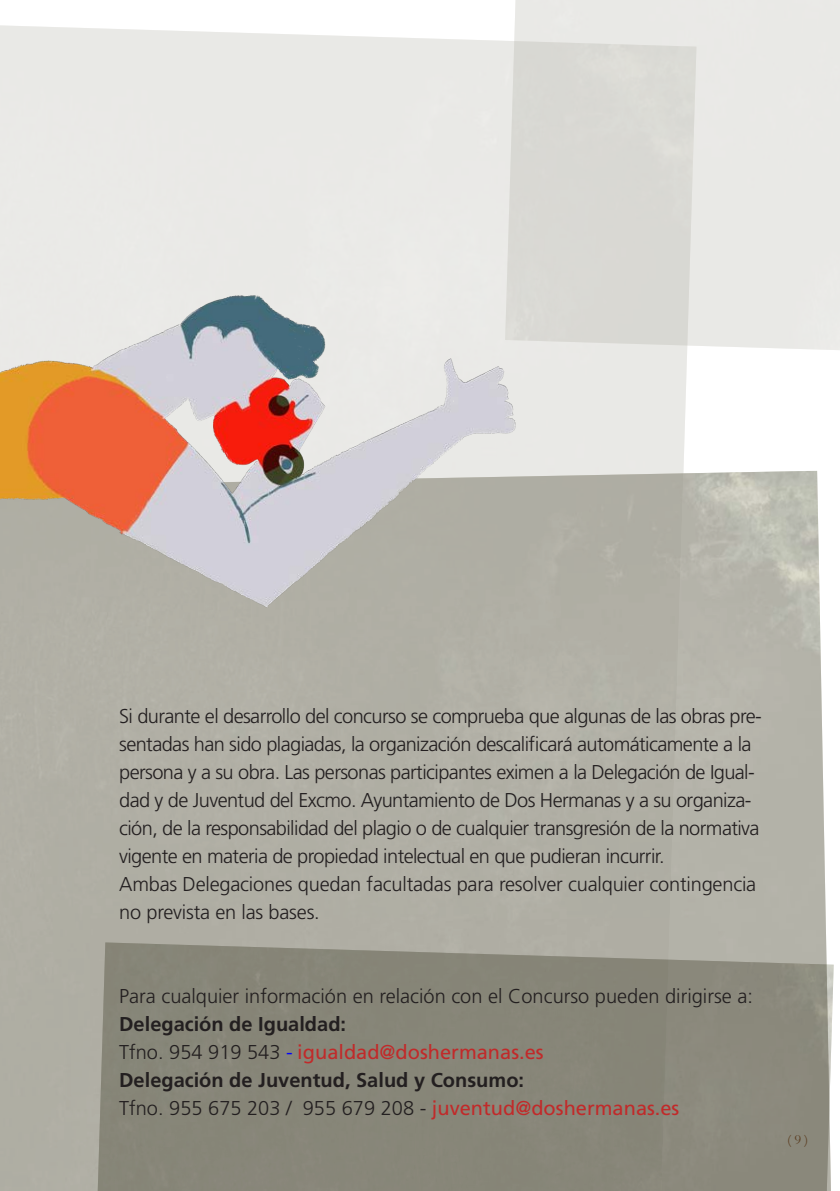
<style>
.page{position:relative;width:840px;height:1191px;background:#fff}
.page>*{position:absolute;margin:0;border:0;box-sizing:border-box;transform-origin:0 0}
.Body_Text{font:300 20px/28px "Frutiger LT Std";letter-spacing:-.03em;color:#231f20}
.Body_Text-2{font:300 20px/28px "Frutiger LT Std";letter-spacing:-.01em;color:#231f20}
.Heading_1{font:300 20px "Frutiger LT Std";color:#231f20}
.t1{font:700 20px "Frutiger LT Std";color:#231f20}
.Body_Text-3{font:300 20px "Frutiger LT Std";color:#231f20}
.Body_Text-4{font:20px "Frutiger LT Std";color:#c12a2a}
.t2{font:14px "Bembo";color:#7b5733}
.s1{font-weight:300;color:#231f20}
.s2{font-weight:300;color:#00f}
.s3{font-weight:400;color:#c12a2a}
</style>
<div class="page">
<img style="left:696px;top:471px;width:131px;height:471px">
<img style="left:0;top:0;width:619px;height:721px">
<p class="Body_Text" style="left:119px;top:702px;width:644px">Si durante el desarrollo del concurso se comprueba que algunas de las obras pre&shy;sentadas han sido plagiadas, la organización descalificará automáticamente a la persona y a su obra. Las personas participantes eximen a la Delegación de Igual&shy;dad y de Juventud del Excmo. Ayuntamiento de Dos Hermanas y a su organiza&shy;ción, de la responsabilidad del plagio o de cualquier transgresión de la normativa vigente en materia de propiedad intelectual en que pudieran incurrir.</p>
<p class="Body_Text-2" style="left:119px;top:870px;width:638px">Ambas Delegaciones quedan facultadas para resolver cualquier contingencia no prevista en las bases.</p>
<p class="Heading_1" style="left:119px;top:984px;width:635px">Para cualquier información en relación con el Concurso pueden dirigirse a:</p>
<p class="t1" style="left:119px;top:1012px;width:228px">Delegación de Igualdad:</p>
<p class="Body_Text-4" style="left:119px;top:1040px;width:425px"><span class="s1">Tfno. 954 919 543</span> <span class="s2">-</span> igualdad@doshermanas.es</p>
<p class="t1" style="left:119px;top:1068px;width:406px">Delegación de Juventud, Salud y Consumo:</p>
<p class="Body_Text-3" style="left:119px;top:1096px;width:561px">Tfno. 955 675 203 / 955 679 208 - <span class="s3">juventud@doshermanas.es</span></p>
<p class="t2" style="left:786px;top:1131px;width:22px">(9)</p>
</div>
